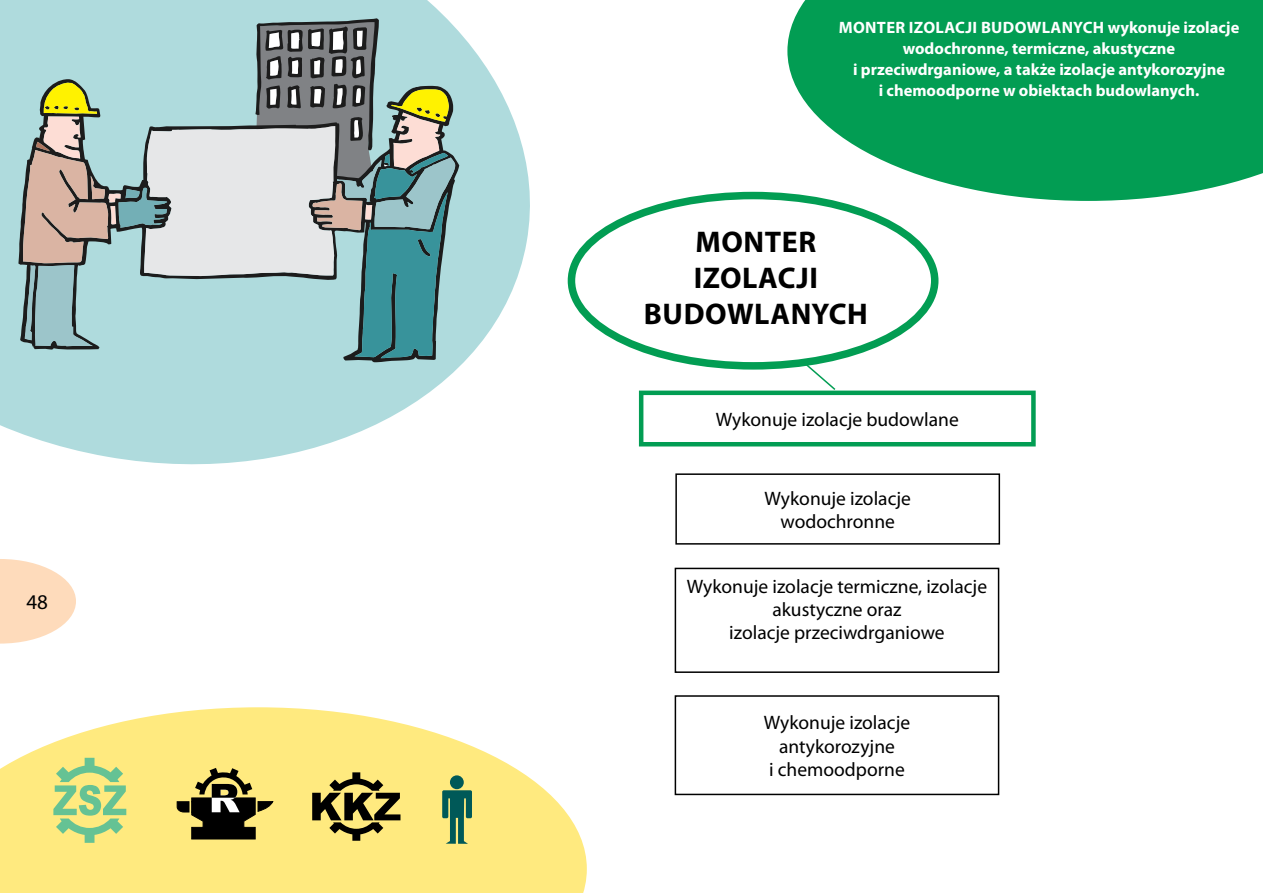
<style>
.page{position:relative;width:1263px;height:893px;background:#fff}
.page>*{position:absolute;margin:0;border:0;box-sizing:border-box;transform-origin:0 0}
.t1{font:700 30px "Myriad Pro";letter-spacing:.02em;color:#000}
.t2{font:21px "Myriad Pro";color:#000}
.t3{font:19.5px/23.4px "Myriad Pro";color:#000;text-align:center}
.t4{font:700 16.5px/21px "Myriad Pro";color:#fff;text-align:center}
</style>
<div class="page">
<svg style="left:0;top:0;width:530px;height:465px;fill:#afdbdd"></svg>
<svg style="left:787px;top:0;width:476px;height:201px;background:#20a867"></svg>
<svg style="left:0;top:707px;width:587px;height:186px;fill:#ffea7f"></svg>
<svg style="left:0;top:559px;width:76px;height:85px"></svg>
<svg style="left:767px;top:357px;width:70px;height:34px"></svg>
<div style="left:639px;top:391px;width:397px;height:55px;border:4px solid #029d53"></div>
<div style="left:675px;top:473px;width:325px;height:72px;border:2px solid #000"></div>
<div style="left:675px;top:568px;width:324px;height:105px;border:2px solid #000"></div>
<div style="left:571px;top:196px;width:364px;height:170px;background:#fff;border-radius:50%"></div>
<div style="left:568px;top:192px;width:370px;height:178px;border:8px solid #029d53;border-radius:50%"></div>
<div style="left:675px;top:695px;width:324px;height:100px;border:2px solid #000"></div>
<svg style="left:312px;top:772px;width:88px;height:69px;background:#9c8f4d"></svg>
<svg style="left:53px;top:758px;width:73px;height:85px;background:#bdd887"></svg>
<svg style="left:18px;top:79px;width:441px;height:283px;background:#9fc6c8"></svg>
<svg style="left:23px;top:18px;width:432px;height:340px;background:#a4bfbd"></svg>
<svg style="left:442px;top:775px;width:30px;height:69px;background:#689467"></svg>
<svg style="left:177px;top:768px;width:96px;height:71px;background:#867c48"></svg>
<p class="t2" style="left:26px;top:589px;width:23px">48</p>
<p class="t4" style="left:839px;top:16px;width:402px">Monter izolacji budowlanych wykonuje izolacje wodochronne, termiczne, akustyczne<br>i przeciwdrganiowe, a także izolacje antykorozyjne<br>i chemoodporne w obiektach budowlanych.</p>
<p class="t1" style="left:695px;top:223px;width:104px">MONTER</p>
<p class="t1" style="left:694px;top:259px;width:126px">izolacji</p>
<p class="t1" style="left:644px;top:295px;width:225px">budowlanych</p>
<p class="t3" style="left:716px;top:407px;width:244px">Wykonuje izolacje budowlane</p>
<p class="t3" style="left:764px;top:486px;width:148px">Wykonuje izolacje wodochronne</p>
<p class="t3" style="left:687px;top:574px;width:302px">Wykonuje izolacje termiczne, izolacje akustyczne oraz<br>izolacje przeciwdrganiowe</p>
<p class="t3" style="left:764px;top:711px;width:148px">Wykonuje izolacje antykorozyjne<br>i chemoodporne</p>
</div>
